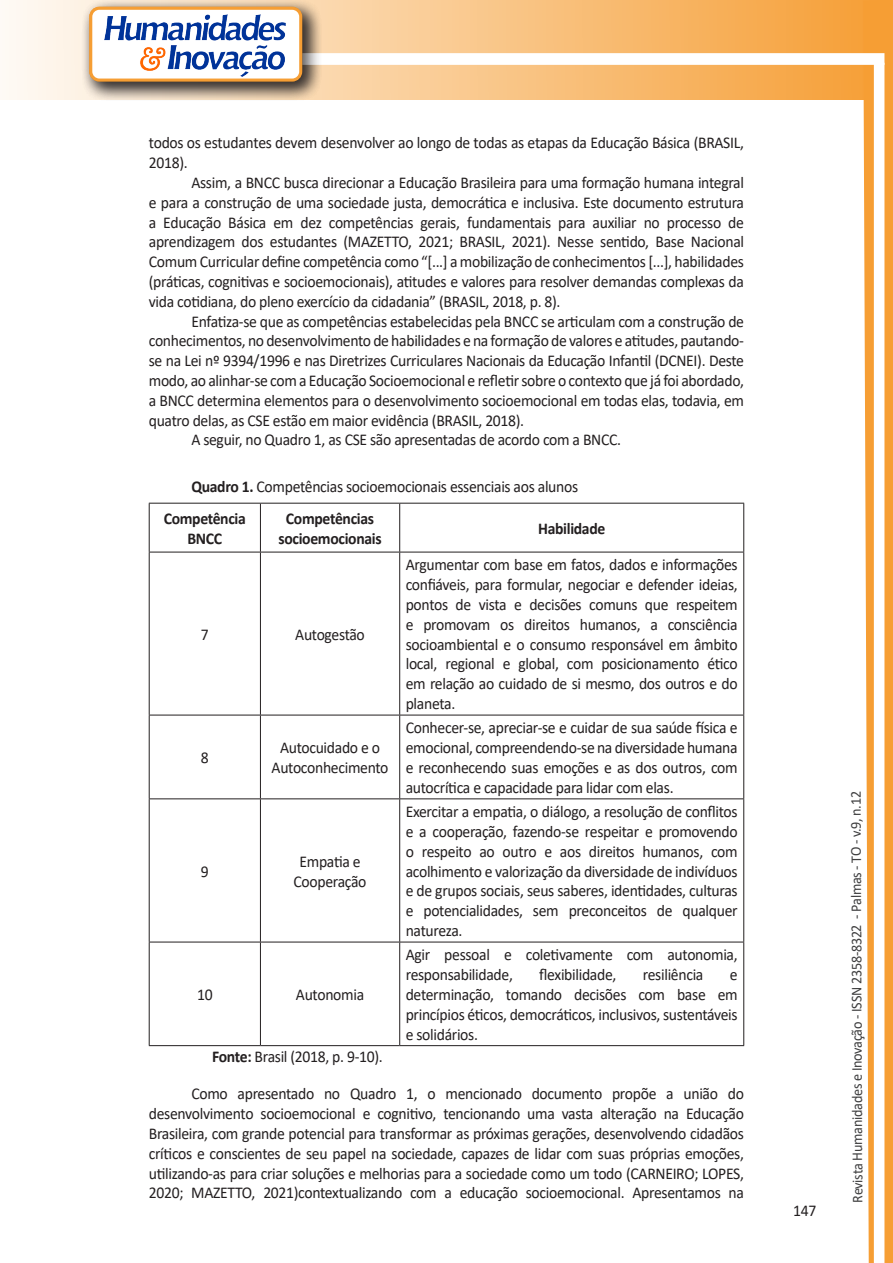
<style>
.page{position:relative;width:893px;height:1263px;background:#fff}
.page>*{position:absolute;margin:0;border:0;box-sizing:border-box;transform-origin:0 0}
.texto{font:16.5px/19.8px "Calibri";letter-spacing:-.02em;color:#231f20;text-align:justify;scale:.95 1}
.texto-2{font:700 16.5px/19.8px "Calibri";letter-spacing:-.02em;color:#231f20;text-align:center;scale:.95 1}
.Tabela{font:16.5px "Calibri";letter-spacing:-.02em;color:#231f20;scale:.95 1}
.t1{font:15px "Calibri";letter-spacing:-.025em;color:#3e3e3f;scale:.95 1}
.s1{font-weight:700}
</style>
<div class="page">
<svg style="left:5px;top:0;width:858px;height:100px;background:#f9c484"></svg>
<div style="left:302px;top:53px;width:582px;height:12px;background:#fff;border:2px solid #fff"></div>
<svg style="left:863px;top:0;width:30px;height:1263px"></svg>
<div style="left:81px;top:0;width:241px;height:102px;background:#231f20;opacity:.75"></div>
<div style="left:91px;top:8px;width:210px;height:72px;background:#fff;border-radius:9px"></div>
<img style="left:104px;top:14px;width:181px;height:62px">
<div style="left:89px;top:7px;width:213px;height:75px;border:3px solid #f69e34;border-radius:9px"></div>
<hr style="left:149px;top:503px;width:111px;height:1px;background:#231f20">
<hr style="left:149px;top:503px;width:1px;height:49px;background:#231f20">
<hr style="left:260px;top:503px;width:140px;height:1px;background:#231f20">
<hr style="left:260px;top:503px;width:1px;height:49px;background:#231f20">
<hr style="left:400px;top:503px;width:344px;height:1px;background:#231f20">
<hr style="left:399px;top:503px;width:1px;height:49px;background:#231f20">
<hr style="left:743px;top:503px;width:1px;height:49px;background:#231f20">
<hr style="left:149px;top:552px;width:111px;height:1px;background:#231f20">
<hr style="left:149px;top:552px;width:1px;height:163px;background:#231f20">
<hr style="left:260px;top:552px;width:140px;height:1px;background:#231f20">
<hr style="left:260px;top:552px;width:1px;height:163px;background:#231f20">
<hr style="left:400px;top:552px;width:344px;height:1px;background:#231f20">
<hr style="left:399px;top:552px;width:1px;height:163px;background:#231f20">
<hr style="left:743px;top:552px;width:1px;height:163px;background:#231f20">
<hr style="left:149px;top:715px;width:111px;height:1px;background:#231f20">
<hr style="left:149px;top:715px;width:1px;height:83px;background:#231f20">
<hr style="left:260px;top:715px;width:140px;height:1px;background:#231f20">
<hr style="left:260px;top:715px;width:1px;height:83px;background:#231f20">
<hr style="left:400px;top:715px;width:344px;height:1px;background:#231f20">
<hr style="left:399px;top:715px;width:1px;height:83px;background:#231f20">
<hr style="left:743px;top:715px;width:1px;height:83px;background:#231f20">
<hr style="left:149px;top:798px;width:111px;height:1px;background:#231f20">
<hr style="left:149px;top:799px;width:1px;height:143px;background:#231f20">
<hr style="left:260px;top:798px;width:140px;height:1px;background:#231f20">
<hr style="left:260px;top:799px;width:1px;height:143px;background:#231f20">
<hr style="left:400px;top:798px;width:344px;height:1px;background:#231f20">
<hr style="left:399px;top:799px;width:1px;height:143px;background:#231f20">
<hr style="left:743px;top:799px;width:1px;height:143px;background:#231f20">
<hr style="left:149px;top:942px;width:111px;height:1px;background:#231f20">
<hr style="left:149px;top:942px;width:1px;height:103px;background:#231f20">
<hr style="left:260px;top:942px;width:140px;height:1px;background:#231f20">
<hr style="left:260px;top:942px;width:1px;height:103px;background:#231f20">
<hr style="left:400px;top:942px;width:344px;height:1px;background:#231f20">
<hr style="left:399px;top:942px;width:1px;height:103px;background:#231f20">
<hr style="left:743px;top:942px;width:1px;height:103px;background:#231f20">
<hr style="left:149px;top:1045px;width:111px;height:1px;background:#231f20">
<hr style="left:260px;top:1045px;width:140px;height:1px;background:#231f20">
<hr style="left:400px;top:1045px;width:344px;height:1px;background:#231f20">
<p class="texto" style="left:149px;top:133px;width:628px">todos os estudantes devem desenvolver ao longo de todas as etapas da Educação Básica (BRASIL,<br>2018).</p>
<p class="texto" style="left:149px;top:172px;width:628px;text-indent:43px">Assim, a BNCC busca direcionar a Educação Brasileira para uma formação humana integral e para a construção de uma sociedade justa, democrática e inclusiva. Este documento estrutura a Educação Básica em dez competências gerais, fundamentais para auxiliar no processo de aprendizagem dos estudantes (MAZETTO, 2021; BRASIL, 2021). Nesse sentido, Base Nacional Comum Curricular define competência como “[...] a mobilização de conhecimentos [...], habilidades (práticas, cognitivas e socioemocionais), atitudes e valores para resolver demandas complexas da vida cotidiana, do pleno exercício da cidadania” (BRASIL, 2018, p. 8).</p>
<p class="texto" style="left:149px;top:311px;width:628px;text-indent:43px">Enfatiza-se que as competências estabelecidas pela BNCC se articulam com a construção de conhecimentos, no desenvolvimento de habilidades e na formação de valores e atitudes, pautando&shy;se na Lei nº 9394/1996 e nas Diretrizes Curriculares Nacionais da Educação Infantil (DCNEI). Deste modo, ao alinhar-se com a Educação Socioemocional e refletir sobre o contexto que já foi abordado, a BNCC determina elementos para o desenvolvimento socioemocional em todas elas, todavia, em quatro delas, as CSE estão em maior evidência (BRASIL, 2018).</p>
<p class="texto" style="left:191px;top:430px;width:454px">A seguir, no Quadro 1, as CSE são apresentadas de acordo com a BNCC.</p>
<p class="texto" style="left:191px;top:476px;width:409px"><span class="s1">Quadro 1.</span> Competências socioemocionais essenciais aos alunos</p>
<p class="texto-2" style="left:164px;top:508px;width:88px">Competência</p>
<p class="texto-2" style="left:187px;top:528px;width:38px">BNCC</p>
<p class="texto-2" style="left:278px;top:508px;width:110px">Competências socioemocionais</p>
<p class="texto-2" style="left:538px;top:518px;width:72px">Habilidade</p>
<p class="texto" style="left:201px;top:624px;width:10px">7</p>
<p class="texto" style="left:295px;top:624px;width:75px">Autogestão</p>
<p class="texto" style="left:201px;top:747px;width:10px">8</p>
<p class="texto" style="left:272px;top:737px;width:125px;text-align:center">Autocuidado e o<br>Autoconhecimento</p>
<p class="texto" style="left:201px;top:861px;width:10px">9</p>
<p class="texto" style="left:294px;top:851px;width:78px;text-align:center">Empatia e<br>Cooperação</p>
<p class="texto" style="left:197px;top:984px;width:18px">10</p>
<p class="texto" style="left:296px;top:984px;width:73px">Autonomia</p>
<p class="texto" style="left:406px;top:555px;width:351px">Argumentar com base em fatos, dados e informações confiáveis, para formular, negociar e defender ideias, pontos de vista e decisões comuns que respeitem e promovam os direitos humanos, a consciência socioambiental e o consumo responsável em âmbito local, regional e global, com posicionamento ético em relação ao cuidado de si mesmo, dos outros e do planeta.</p>
<p class="texto" style="left:406px;top:718px;width:351px">Conhecer-se, apreciar-se e cuidar de sua saúde física e emocional, compreendendo-se na diversidade humana e reconhecendo suas emoções e as dos outros, com autocrítica e capacidade para lidar com elas.</p>
<p class="texto" style="left:406px;top:801px;width:351px">Exercitar a empatia, o diálogo, a resolução de conflitos e a cooperação, fazendo-se respeitar e promovendo o respeito ao outro e aos direitos humanos, com acolhimento e valorização da diversidade de indivíduos e de grupos sociais, seus saberes, identidades, culturas e potencialidades, sem preconceitos de qualquer natureza.</p>
<p class="texto" style="left:406px;top:945px;width:351px">Agir pessoal e coletivamente com autonomia, responsabilidade,</p>
<p class="texto" style="left:539px;top:964px;width:83px">flexibilidade,</p>
<p class="texto" style="left:643px;top:964px;width:65px">resiliência</p>
<p class="texto" style="left:406px;top:964px;width:351px;text-indent:324px">e determinação, tomando decisões com base em princípios éticos, democráticos, inclusivos, sustentáveis e solidários.</p>
<p class="Tabela" style="left:212px;top:1045px;width:181px"><span class="s1">Fonte:</span> Brasil (2018, p. 9-10).</p>
<p class="texto" style="left:149px;top:1083px;width:628px;text-indent:43px">Como apresentado no Quadro 1, o mencionado documento propõe a união do desenvolvimento socioemocional e cognitivo, tencionando uma vasta alteração na Educação Brasileira, com grande potencial para transformar as próximas gerações, desenvolvendo cidadãos críticos e conscientes de seu papel na sociedade, capazes de lidar com suas próprias emoções, utilizando-as para criar soluções e melhorias para a sociedade como um todo (CARNEIRO; LOPES, 2020; MAZETTO, 2021)contextualizando com a educação socioemocional. Apresentamos na</p>
<p class="texto" style="left:793px;top:1200px;width:26px">147</p>
<p class="t1" style="left:846px;top:1203px;width:435px;rotate:-90deg">Revista Humanidades e Inovação - ISSN 2358-8322 - Palmas - TO - v.9, n.12</p>
</div>
